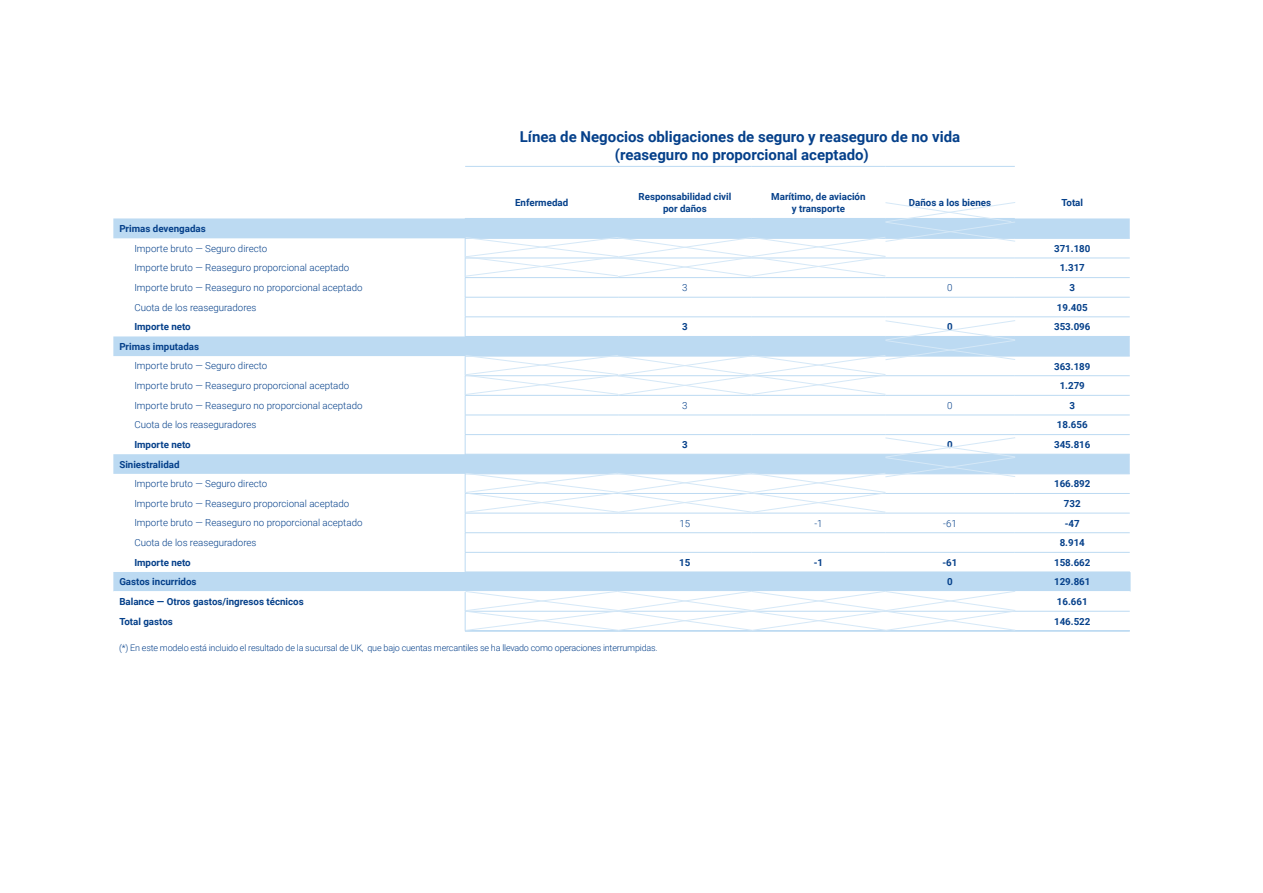
<style>
.page{position:relative;width:1263px;height:893px;background:#fff}
.page>*{position:absolute;margin:0;border:0;box-sizing:border-box;transform-origin:0 0}
.t1{font:700 15px/18px "Roboto";color:#05408a;text-align:center}
.t2{font:300 9.75px "Roboto";color:#05408a}
.t3{font:700 9.75px/11.7px "Roboto";color:#05408a;text-align:center}
.t4{font:300 9px "Roboto";letter-spacing:-.02em;color:#05408a}
</style>
<div class="page">
<svg style="left:113px;top:218px;width:1017px;height:373px"></svg>
<hr style="left:465px;top:166px;width:153px;height:1px;background:#bcdaf2">
<hr style="left:1015px;top:238px;width:115px;height:1px;background:#bcdaf2">
<hr style="left:1015px;top:258px;width:115px;height:1px;background:#bcdaf2">
<hr style="left:1015px;top:277px;width:115px;height:1px;background:#bcdaf2">
<hr style="left:1015px;top:297px;width:115px;height:1px;background:#bcdaf2">
<hr style="left:1015px;top:317px;width:115px;height:1px;background:#bcdaf2">
<hr style="left:1015px;top:336px;width:115px;height:1px;background:#bcdaf2">
<hr style="left:1015px;top:356px;width:115px;height:1px;background:#bcdaf2">
<hr style="left:1015px;top:375px;width:115px;height:1px;background:#bcdaf2">
<hr style="left:1015px;top:395px;width:115px;height:1px;background:#bcdaf2">
<hr style="left:1015px;top:415px;width:115px;height:1px;background:#bcdaf2">
<hr style="left:1015px;top:434px;width:115px;height:1px;background:#bcdaf2">
<hr style="left:1015px;top:454px;width:115px;height:1px;background:#bcdaf2">
<hr style="left:1015px;top:474px;width:115px;height:1px;background:#bcdaf2">
<hr style="left:1015px;top:493px;width:115px;height:1px;background:#bcdaf2">
<hr style="left:1015px;top:513px;width:115px;height:1px;background:#bcdaf2">
<hr style="left:1015px;top:532px;width:115px;height:1px;background:#bcdaf2">
<hr style="left:1015px;top:552px;width:115px;height:1px;background:#bcdaf2">
<hr style="left:618px;top:631px;width:134px;height:1px;background:#bcdaf2">
<hr style="left:752px;top:631px;width:133px;height:1px;background:#bcdaf2">
<hr style="left:885px;top:631px;width:130px;height:1px;background:#bcdaf2">
<hr style="left:1015px;top:630px;width:115px;height:1px;background:#bcdaf2">
<hr style="left:1015px;top:631px;width:115px;height:1px;background:#bcdaf2">
<hr style="left:1015px;top:572px;width:115px;height:1px;background:#bcdaf2">
<hr style="left:1015px;top:611px;width:115px;height:1px;background:#bcdaf2">
<svg style="left:1129px;top:572px;width:2px;height:19px"></svg>
<hr style="left:465px;top:631px;width:153px;height:1px;background:#bcdaf2">
<hr style="left:618px;top:166px;width:134px;height:1px;background:#bcdaf2">
<hr style="left:752px;top:166px;width:133px;height:1px;background:#bcdaf2">
<hr style="left:885px;top:166px;width:130px;height:1px;background:#bcdaf2">
<svg style="left:465px;top:202px;width:551px;height:429px"></svg>
<h1 class="t1" style="left:520px;top:127px;width:442px">Línea de Negocios obligaciones de seguro y reaseguro de no vida (reaseguro no proporcional aceptado)</h1>
<p class="t3" style="left:515px;top:196px;width:55px">Enfermedad</p>
<p class="t3" style="left:638px;top:190px;width:94px">Responsabilidad civil por daños</p>
<p class="t3" style="left:771px;top:190px;width:96px">Marítimo, de aviación y transporte</p>
<p class="t3" style="left:909px;top:196px;width:84px">Daños a los bienes</p>
<p class="t3" style="left:1061px;top:196px;width:23px">Total</p>
<p class="t3" style="left:119px;top:222px;width:88px">Primas devengadas</p>
<p class="t2" style="left:134px;top:241px;width:134px">Importe bruto — Seguro directo</p>
<p class="t3" style="left:1054px;top:242px;width:38px">371.180</p>
<p class="t2" style="left:134px;top:261px;width:216px">Importe bruto — Reaseguro proporcional aceptado</p>
<p class="t3" style="left:1060px;top:262px;width:27px">1.317</p>
<p class="t2" style="left:134px;top:281px;width:230px">Importe bruto — Reaseguro no proporcional aceptado</p>
<p class="t2" style="left:682px;top:281px;width:7px">3</p>
<p class="t2" style="left:947px;top:281px;width:7px">0</p>
<p class="t3" style="left:1069px;top:281px;width:7px">3</p>
<p class="t2" style="left:134px;top:300px;width:124px">Cuota de los reaseguradores</p>
<p class="t3" style="left:1057px;top:301px;width:32px">19.405</p>
<p class="t3" style="left:134px;top:320px;width:58px">Importe neto</p>
<p class="t3" style="left:682px;top:321px;width:7px">3</p>
<p class="t3" style="left:947px;top:321px;width:7px">0</p>
<p class="t3" style="left:1054px;top:321px;width:38px">353.096</p>
<p class="t3" style="left:119px;top:340px;width:81px">Primas imputadas</p>
<p class="t2" style="left:134px;top:359px;width:134px">Importe bruto — Seguro directo</p>
<p class="t3" style="left:1054px;top:360px;width:38px">363.189</p>
<p class="t2" style="left:134px;top:379px;width:216px">Importe bruto — Reaseguro proporcional aceptado</p>
<p class="t3" style="left:1060px;top:379px;width:27px">1.279</p>
<p class="t2" style="left:134px;top:398px;width:230px">Importe bruto — Reaseguro no proporcional aceptado</p>
<p class="t2" style="left:682px;top:399px;width:7px">3</p>
<p class="t2" style="left:947px;top:399px;width:7px">0</p>
<p class="t3" style="left:1069px;top:399px;width:7px">3</p>
<p class="t2" style="left:134px;top:418px;width:124px">Cuota de los reaseguradores</p>
<p class="t3" style="left:1057px;top:419px;width:32px">18.656</p>
<p class="t3" style="left:134px;top:438px;width:58px">Importe neto</p>
<p class="t3" style="left:682px;top:438px;width:7px">3</p>
<p class="t3" style="left:947px;top:438px;width:7px">0</p>
<p class="t3" style="left:1054px;top:438px;width:38px">345.816</p>
<p class="t3" style="left:119px;top:458px;width:62px">Siniestralidad</p>
<p class="t2" style="left:134px;top:477px;width:134px">Importe bruto — Seguro directo</p>
<p class="t3" style="left:1054px;top:478px;width:38px">166.892</p>
<p class="t2" style="left:134px;top:496px;width:216px">Importe bruto — Reaseguro proporcional aceptado</p>
<p class="t3" style="left:1064px;top:497px;width:18px">732</p>
<p class="t2" style="left:134px;top:516px;width:230px">Importe bruto — Reaseguro no proporcional aceptado</p>
<p class="t2" style="left:679px;top:516px;width:12px">15</p>
<p class="t2" style="left:814px;top:516px;width:10px">-1</p>
<p class="t2" style="left:943px;top:516px;width:15px">-61</p>
<p class="t3" style="left:1065px;top:517px;width:16px">-47</p>
<p class="t2" style="left:134px;top:536px;width:124px">Cuota de los reaseguradores</p>
<p class="t3" style="left:1060px;top:537px;width:27px">8.914</p>
<p class="t3" style="left:134px;top:556px;width:58px">Importe neto</p>
<p class="t3" style="left:679px;top:556px;width:13px">15</p>
<p class="t3" style="left:814px;top:556px;width:11px">-1</p>
<p class="t3" style="left:942px;top:556px;width:16px">-61</p>
<p class="t3" style="left:1054px;top:556px;width:38px">158.662</p>
<p class="t3" style="left:119px;top:576px;width:79px">Gastos incurridos</p>
<p class="t3" style="left:947px;top:576px;width:7px">0</p>
<p class="t3" style="left:1054px;top:576px;width:38px">129.861</p>
<p class="t3" style="left:119px;top:595px;width:186px">Balance — Otros gastos/ingresos técnicos</p>
<p class="t3" style="left:1057px;top:595px;width:32px">16.661</p>
<p class="t3" style="left:119px;top:615px;width:55px">Total gastos</p>
<p class="t3" style="left:1054px;top:615px;width:38px">146.522</p>
<p class="t4" style="left:119px;top:641px;width:540px">(*) En este modelo está incluido el resultado de la sucursal de UK, que bajo cuentas mercantiles se ha llevado como operaciones interrumpidas.</p>
</div>
